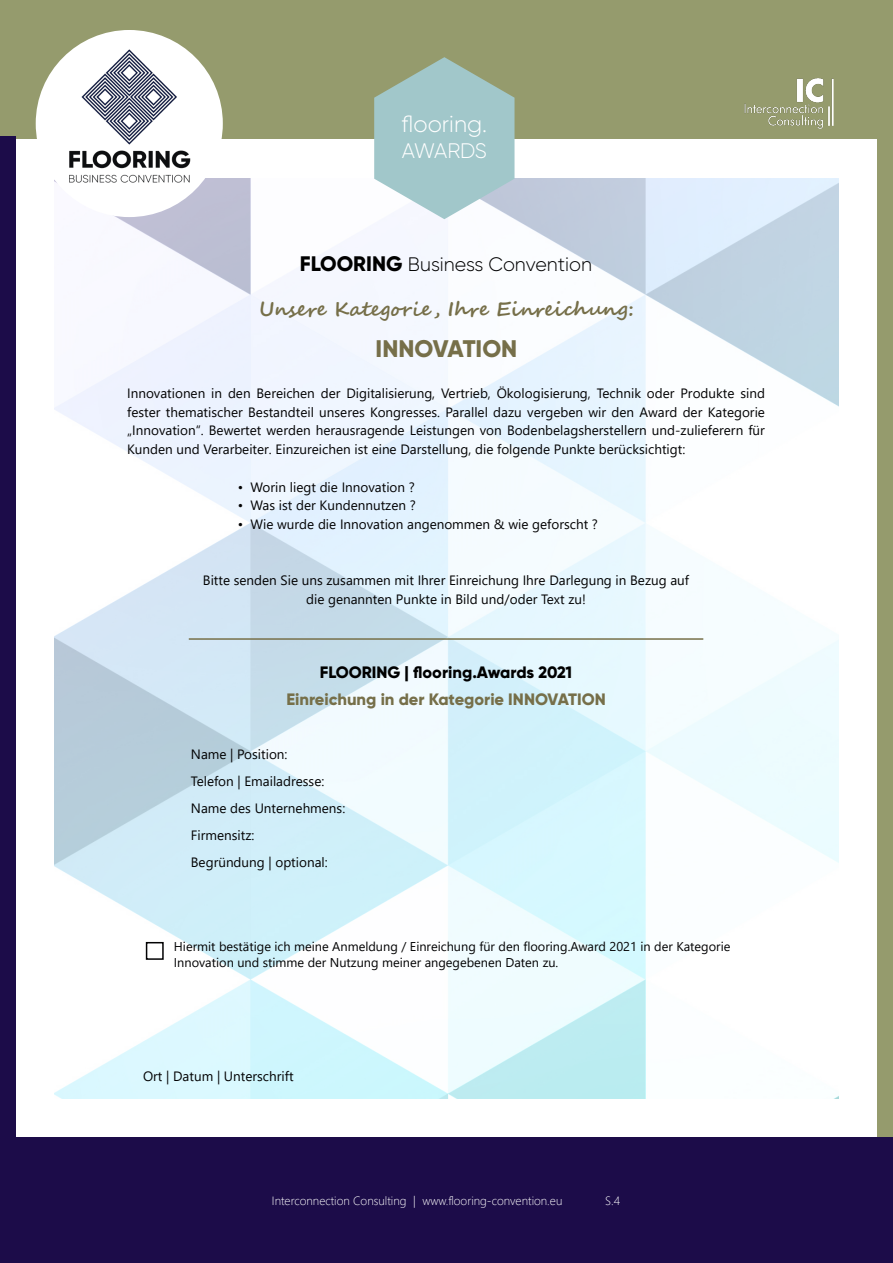
<style>
.page{position:relative;width:893px;height:1263px;background:#fff}
.page>*{position:absolute;margin:0;border:0;box-sizing:border-box;transform-origin:0 0}
.t1{font:800 24px "Gilroy";color:#766f49}
.t2{font:300 23.25px "Gilroy";color:#fff}
.t3{font:300 21px "Gilroy";letter-spacing:-.025em;color:#fff}
.t4{font:700 19.5px "Segoe Script";color:#766f49}
.t5{font:300 19.5px "Gilroy";color:#000}
.t6{font:800 16.5px "Gilroy";color:#766f49}
.t7{font:800 16.5px "Gilroy";color:#000}
.t8{font:13.5px/18.8px "Segoe UI";color:#020203;text-align:justify}
.t9{font:12.75px/16.5px "Segoe UI";color:#020203}
.t10{font:300 12px "Segoe UI";color:#fff}
.s1{font-weight:800;font-size:21px}
</style>
<div class="page">
<img style="left:54px;top:179px;width:785px;height:919px">
<div style="left:0;top:0;width:893px;height:138px;background:#959b6d"></div>
<div style="left:877px;top:54px;width:16px;height:1088px;background:#959b6d"></div>
<div style="left:0;top:1137px;width:893px;height:126px;background:#1c0c49"></div>
<div style="left:0;top:136px;width:16px;height:1073px;background:#1c0c49"></div>
<img style="left:744px;top:78px;width:90px;height:51px">
<div style="left:36px;top:30px;width:187px;height:187px;background:#fff;border-radius:50%"></div>
<img style="left:48px;top:43px;width:162px;height:155px">
<div style="left:146px;top:942px;width:18px;height:18px;border:2px solid #020203"></div>
<hr style="left:189px;top:638px;width:514px;height:2px;background:#777049">
<svg style="left:374px;top:57px;width:140px;height:162px"></svg>
<h2 class="t2" style="left:402px;top:110px;width:87px">flooring.</h2>
<h3 class="t3" style="left:402px;top:137px;width:87px">AWARDS</h3>
<h3 class="t5" style="left:300px;top:252px;width:294px"><span class="s1">FLOORING</span> Business Convention</h3>
<h3 class="t4" style="left:259px;top:294px;width:376px">Unsere Kategorie , Ihre Einreichung:</h3>
<h1 class="t1" style="left:376px;top:333px;width:143px">INNOVATION</h1>
<p class="t8" style="left:127px;top:382px;width:639px">Innovationen in den Bereichen der Digitalisierung, Vertrieb, Ökologisierung, Technik oder Produkte sind fester thematischer Bestandteil unseres Kongresses. Parallel dazu vergeben wir den Award der Kategorie „Innovation“. Bewertet werden herausragende Leistungen von Bodenbelagsherstellern und-zulieferern für Kunden und Verarbeiter. Einzureichen ist eine Darstellung, die folgende Punkte berücksichtigt:</p>
<p class="t8" style="left:238px;top:476px;width:179px">• Worin liegt die Innovation ?</p>
<p class="t8" style="left:238px;top:495px;width:180px">• Was ist der Kundennutzen ?</p>
<p class="t8" style="left:238px;top:514px;width:362px">• Wie wurde die Innovation angenommen &amp; wie geforscht ?</p>
<p class="t8" style="left:203px;top:570px;width:488px;text-align:center">Bitte senden Sie uns zusammen mit Ihrer Einreichung Ihre Darlegung in Bezug auf die genannten Punkte in Bild und/oder Text zu!</p>
<p class="t7" style="left:320px;top:662px;width:254px">FLOORING | flooring.Awards 2021</p>
<p class="t6" style="left:286px;top:689px;width:321px">Einreichung in der Kategorie INNOVATION</p>
<p class="t8" style="left:191px;top:739px;width:156px;line-height:27px;text-align:left">Name | Position:<br>Telefon | Emailadresse:<br>Name des Unternehmens:<br>Firmensitz:<br>Begründung | optional:</p>
<p class="t9" style="left:174px;top:937px;width:558px">Hiermit bestätige ich meine Anmeldung / Einreichung für den flooring.Award 2021 in der Kategorie<br>Innovation und stimme der Nutzung meiner angegebenen Daten zu.</p>
<p class="t8" style="left:143px;top:1065px;width:152px">Ort | Datum | Unterschrift</p>
<p class="t10" style="left:272px;top:1189px;width:292px">Interconnection Consulting | www.flooring-convention.eu</p>
<p class="t10" style="left:605px;top:1189px;width:16px">S.4</p>
</div>
